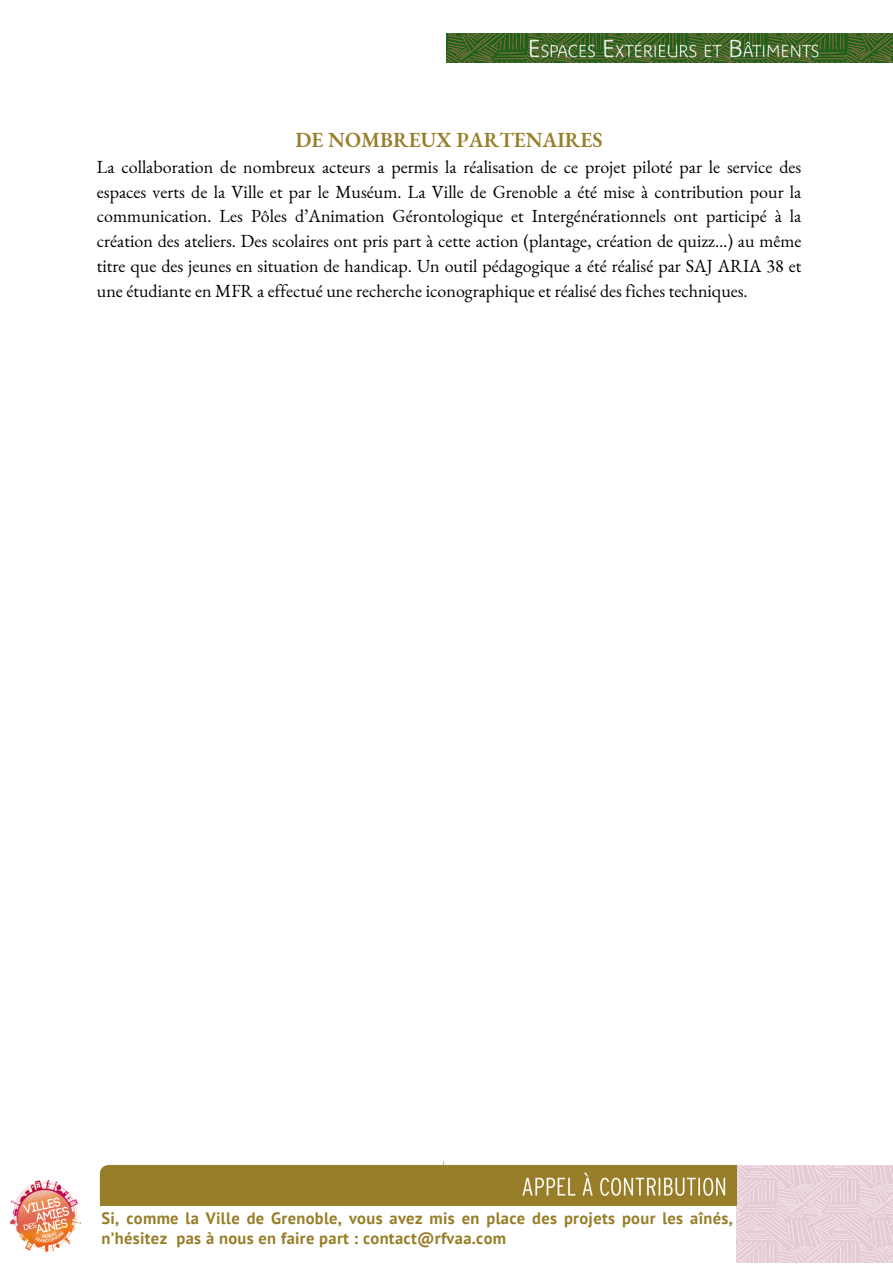
<style>
.page{position:relative;width:893px;height:1264px;background:#fff}
.page>*{position:absolute;margin:0;border:0;box-sizing:border-box;transform-origin:0 0}
.t1{font:600 21px "EB Garamond";color:#987e28}
.t2{font:18px/24.8px "EB Garamond";color:#000;text-align:justify}
.t3{font:700 16.5px/20.2px "PT Sans";letter-spacing:.02em;color:#987e28}
</style>
<div class="page">
<img style="left:736px;top:1165px;width:156px;height:97px">
<img style="left:99px;top:1161px;width:637px;height:45px">
<img style="left:11px;top:1180px;width:70px;height:71px">
<img style="left:446px;top:33px;width:446px;height:29px">
<p class="t1" style="left:295px;top:126px;width:308px">DE NOMBREUX PARTENAIRES</p>
<p class="t2" style="left:97px;top:154px;width:706px">La collaboration de nombreux acteurs a permis la réalisation de ce projet piloté par le service des espaces verts de la Ville et par le Muséum. La Ville de Grenoble a été mise à contribution pour la communication. Les Pôles d’Animation Gérontologique et Intergénérationnels ont participé à la création des ateliers. Des scolaires ont pris part à cette action (plantage, création de quizz…) au même titre que des jeunes en situation de handicap. Un outil pédagogique a été réalisé par SAJ ARIA 38 et une étudiante en MFR a effectué une recherche iconographique et réalisé des fiches techniques.</p>
<p class="t3" style="left:101px;top:1207px;width:633px">Si, comme la Ville de Grenoble, vous avez mis en place des projets pour les aînés, n’hésitez pas à nous en faire part : contact@rfvaa.com</p>
</div>
